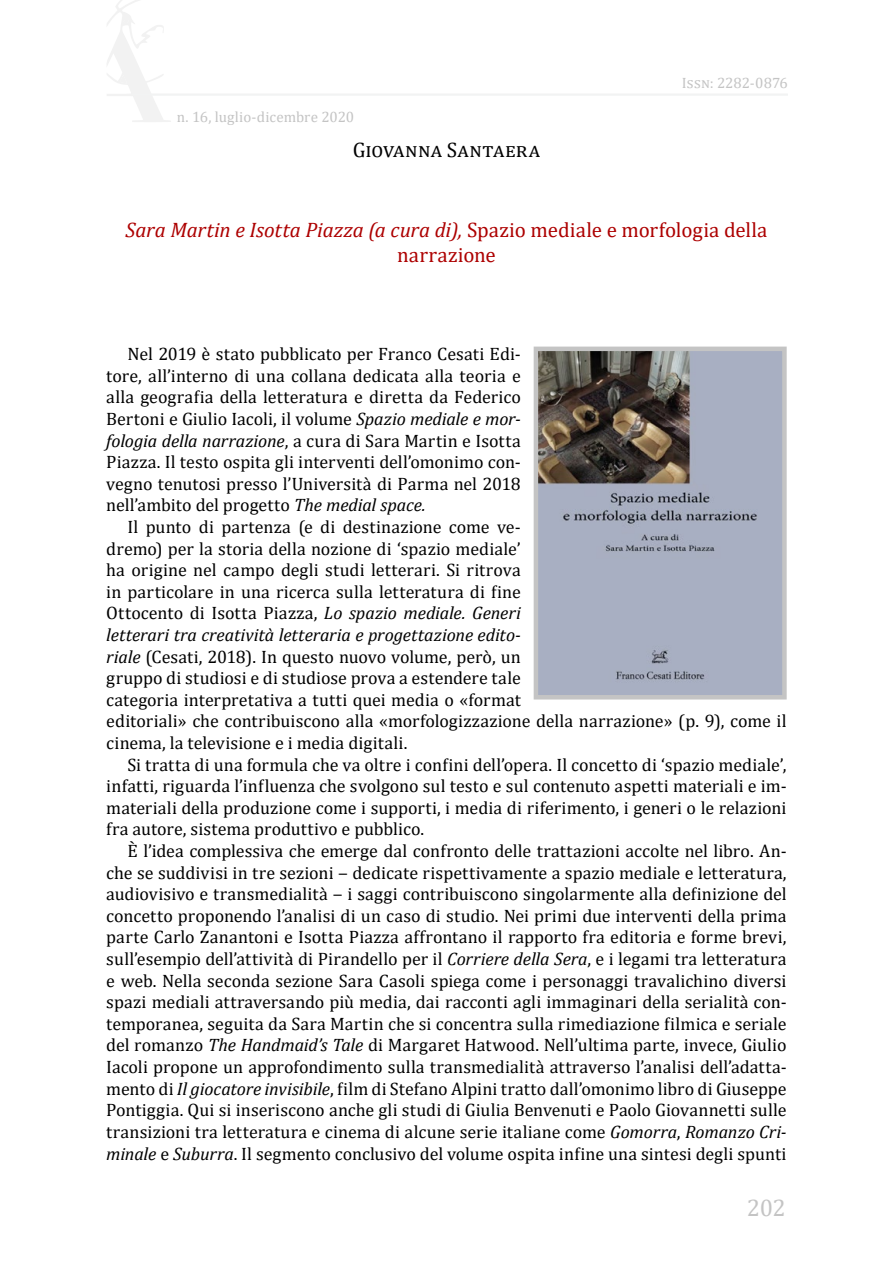
<style>
.page{position:relative;width:893px;height:1263px;background:#fff}
.page>*{position:absolute;margin:0;border:0;box-sizing:border-box;transform-origin:0 0}
.t1{font:24px "Cambria";color:#c4c4c4}
.t2{font:21px/25.2px "Cambria";letter-spacing:.01em;color:#ad0101;text-align:center}
.t3{font:21px "Cambria";letter-spacing:.085em;color:#000}
.t4{font:18px/21.6px "Cambria";letter-spacing:.005em;color:#000;text-align:justify}
.t5{font:15px "Cambria";color:#c4c4c4}
.s1{font-style:italic}
</style>
<div class="page">
<svg style="left:107px;top:0;width:64px;height:122px"></svg>
<hr style="left:131px;top:93px;width:657px;height:3px;background:#f2f3f3">
<img style="left:539px;top:352px;width:243px;height:342px">
<div style="left:534px;top:347px;width:253px;height:352px;border:4px solid #c4c4c4"></div>
<p class="t5" style="left:177px;top:108px;width:179px">n. 16, luglio-dicembre 2020</p>
<p class="t3" style="left:353px;top:137px;width:188px">Giovanna Santaera</p>
<p class="t5" style="left:682px;top:74px;width:108px">Issn: 2282-0876</p>
<p class="t2" style="left:125px;top:217px;width:643px"><span class="s1">Sara Martin e Isotta Piazza (a cura di),</span> Spazio mediale e morfologia della narrazione</p>
<p class="t4" style="left:106px;top:343px;width:416px;text-indent:21px">Nel 2019 è stato pubblicato per Franco Cesati Edi&shy;tore, all’interno di una collana dedicata alla teoria e alla geografia della letteratura e diretta da Federico Bertoni e Giulio Iacoli, il volume <span class="s1">Spazio mediale e mor&shy;fologia della narrazione</span>, a cura di Sara Martin e Isotta Piazza. Il testo ospita gli interventi dell’omonimo con&shy;vegno tenutosi presso l’Università di Parma nel 2018 nell’ambito del progetto <span class="s1">The medial space.</span></p>
<p class="t4" style="left:106px;top:516px;width:682px;text-align:left;text-indent:21px">Il punto di partenza (e di destinazione come ve-<br>dremo) per la storia della nozione di ‘spazio mediale’<br>ha origine nel campo degli studi letterari. Si ritrova<br>in particolare in una ricerca sulla letteratura di fine<br>Ottocento di Isotta Piazza, <span class="s1">Lo spazio mediale. Generi<br>letterari tra creatività letteraria e progettazione edito-<br>riale</span> (Cesati, 2018). In questo nuovo volume, però, un<br>gruppo di studiosi e di studiose prova a estendere tale<br>categoria interpretativa a tutti quei media o «format<br>editoriali» che contribuiscono alla «morfologizzazione della narrazione» (p. 9), come il cinema, la televisione e i media digitali.</p>
<p class="t4" style="left:106px;top:754px;width:682px;text-indent:21px">Si tratta di una formula che va oltre i confini dell’opera. Il concetto di ‘spazio mediale’, infatti, riguarda l’influenza che svolgono sul testo e sul contenuto aspetti materiali e im&shy;materiali della produzione come i supporti, i media di riferimento, i generi o le relazioni fra autore, sistema produttivo e pubblico.</p>
<p class="t4" style="left:106px;top:840px;width:682px;text-indent:21px">È l’idea complessiva che emerge dal confronto delle trattazioni accolte nel libro. An&shy;che se suddivisi in tre sezioni ‒ dedicate rispettivamente a spazio mediale e letteratura, audiovisivo e transmedialità ‒ i saggi contribuiscono singolarmente alla definizione del concetto proponendo l’analisi di un caso di studio. Nei primi due interventi della prima parte Carlo Zanantoni e Isotta Piazza affrontano il rapporto fra editoria e forme brevi, sull’esempio dell’attività di Pirandello per il <span class="s1">Corriere della Sera</span>, e i legami tra letteratura e web. Nella seconda sezione Sara Casoli spiega come i personaggi travalichino diversi spazi mediali attraversando più media, dai racconti agli immaginari della serialità con&shy;temporanea, seguita da Sara Martin che si concentra sulla rimediazione filmica e seriale del romanzo <span class="s1">The Handmaid’s Tale</span> di Margaret Hatwood. Nell’ultima parte, invece, Giulio Iacoli propone un approfondimento sulla transmedialità attraverso l’analisi dell’adatta&shy;mento di <span class="s1">Il giocatore invisibile</span>, film di Stefano Alpini tratto dall’omonimo libro di Giuseppe Pontiggia. Qui si inseriscono anche gli studi di Giulia Benvenuti e Paolo Giovannetti sulle transizioni tra letteratura e cinema di alcune serie italiane come <span class="s1">Gomorra</span>, <span class="s1">Romanzo Cri&shy;minale</span> e <span class="s1">Suburra</span>. Il segmento conclusivo del volume ospita infine una sintesi degli spunti</p>
<h1 class="t1" style="left:747px;top:1193px;width:40px">202</h1>
</div>
